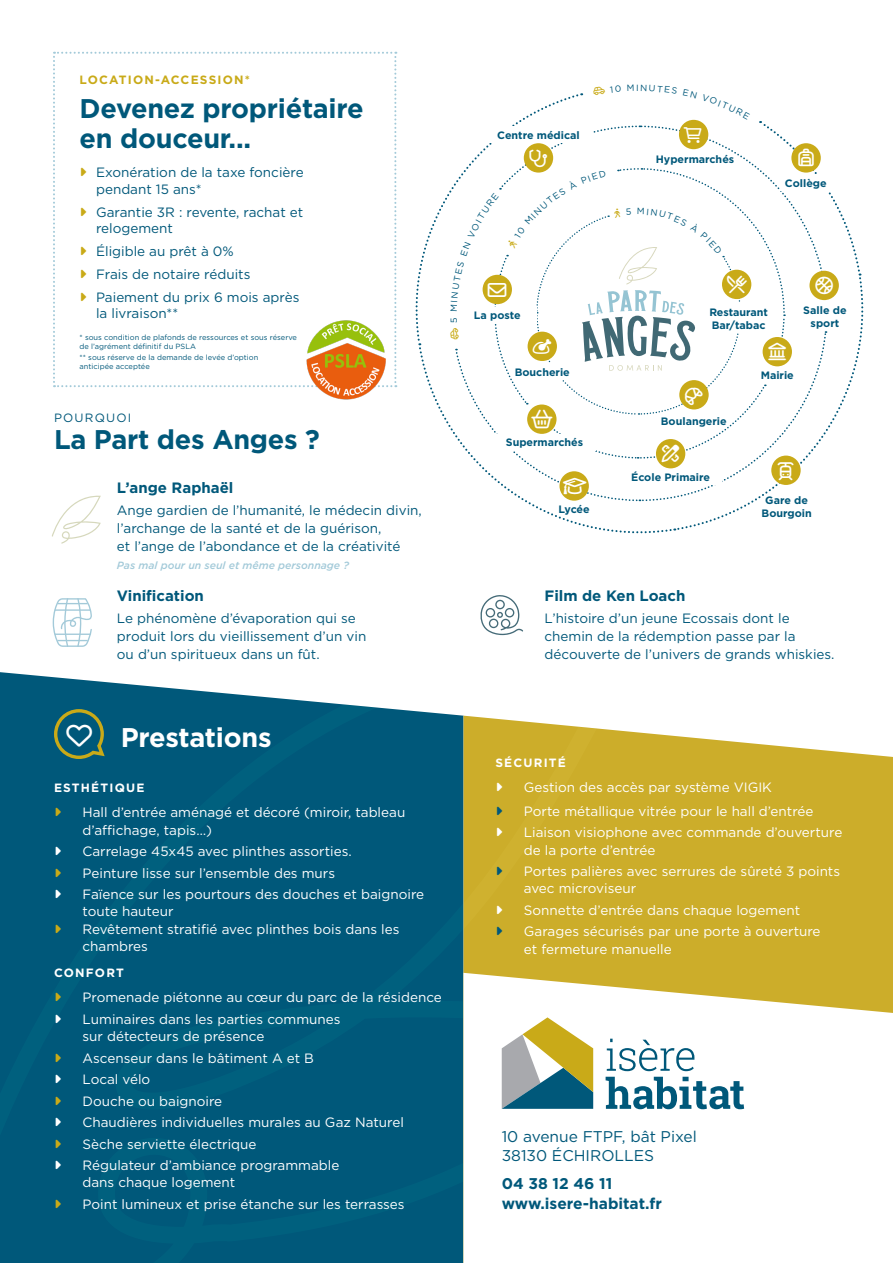
<style>
.page{position:relative;width:893px;height:1263px;background:#fff}
.page>*{position:absolute;margin:0;border:0;box-sizing:border-box;transform-origin:0 0}
.t1{font:700 27px/30px "Gotham";letter-spacing:-.01em;color:#00587a}
.t2{font:700 27px "Gotham";letter-spacing:-.01em;color:#fff}
.t3{font:15.6px/19.8px "Gotham";color:#00587a}
.t4{font:700 15.6px/19.8px "Gotham";color:#00587a}
.t5{font:700 15px "Gotham";color:#00587a}
.t6{font:13.5px/17.2px "Gotham";color:#fff}
.t7{font:13.5px/18px "Gotham";color:#00587a}
.t8{font:700 12px "Gotham";letter-spacing:.1em;color:#fff}
.t9{font:700 12px "Gotham";letter-spacing:.1em;color:#c9aa18}
.t10{font:12px "Gotham";letter-spacing:.1em;color:#00587a}
.t11{font:700 10.65px/12.9px "Gotham";color:#00587a;text-align:center}
.t12{font:italic 500 10.5px "Gotham";color:#a3cad9}
.t13{font:9px "Gotham";color:#00587a}
.t14{font:7.5px/9px "Gotham";color:#00587a}
</style>
<div class="page">
<svg style="left:525px;top:502px;width:150px;height:32px"></svg>
<svg style="left:676px;top:274px;width:188px;height:256px"></svg>
<div style="left:0;top:672px;width:463px;height:591px;background:#00587a"></div>
<div style="left:638px;top:732px;width:255px;height:241px;background:#ccad2a"></div>
<div style="left:463px;top:716px;width:175px;height:257px;background:#ccad2a"></div>
<svg style="left:52px;top:495px;width:49px;height:49px"></svg>
<svg style="left:463px;top:973px;width:430px;height:290px"></svg>
<svg style="left:502px;top:1017px;width:91px;height:92px"></svg>
<svg style="left:607px;top:1039px;width:87px;height:32px"></svg>
<svg style="left:606px;top:1077px;width:138px;height:32px"></svg>
<img style="left:317px;top:387px;width:58px;height:13px">
<svg style="left:53px;top:598px;width:39px;height:49px"></svg>
<svg style="left:480px;top:595px;width:43px;height:40px"></svg>
<svg style="left:56px;top:808px;width:5px;height:8px"></svg>
<svg style="left:56px;top:847px;width:5px;height:8px"></svg>
<svg style="left:56px;top:868px;width:5px;height:9px"></svg>
<svg style="left:56px;top:890px;width:5px;height:8px"></svg>
<svg style="left:56px;top:924px;width:5px;height:9px"></svg>
<svg style="left:56px;top:993px;width:5px;height:8px"></svg>
<svg style="left:56px;top:1014px;width:5px;height:9px"></svg>
<svg style="left:56px;top:1053px;width:5px;height:9px"></svg>
<svg style="left:56px;top:1075px;width:5px;height:8px"></svg>
<svg style="left:56px;top:1096px;width:5px;height:9px"></svg>
<svg style="left:56px;top:1118px;width:5px;height:8px"></svg>
<svg style="left:56px;top:1139px;width:5px;height:9px"></svg>
<svg style="left:56px;top:1161px;width:5px;height:8px"></svg>
<svg style="left:56px;top:1200px;width:5px;height:8px"></svg>
<svg style="left:497px;top:783px;width:5px;height:8px"></svg>
<svg style="left:497px;top:807px;width:5px;height:8px"></svg>
<svg style="left:497px;top:828px;width:5px;height:9px"></svg>
<svg style="left:497px;top:867px;width:5px;height:8px"></svg>
<svg style="left:497px;top:906px;width:5px;height:8px"></svg>
<svg style="left:497px;top:927px;width:5px;height:9px"></svg>
<svg style="left:52px;top:707px;width:55px;height:54px;background:#236668"></svg>
<svg style="left:53px;top:52px;width:343px;height:335px"></svg>
<svg style="left:415px;top:93px;width:446px;height:409px"></svg>
<p class="t9" style="left:80px;top:72px;width:172px">LOCATION-ACCESSION*</p>
<p class="t1" style="left:80px;top:93px;width:286px">Devenez propriétaire en douceur...</p>
<p class="t7" style="left:96px;top:164px;width:209px;line-height:16.5px">Exonération de la taxe foncière pendant 15 ans*</p>
<p class="t7" style="left:96px;top:203px;width:209px;line-height:16.5px">Garantie 3R : revente, rachat et relogement</p>
<p class="t7" style="left:96px;top:242px;width:139px">Éligible au prêt à 0%</p>
<p class="t7" style="left:96px;top:265px;width:156px">Frais de notaire réduits</p>
<p class="t7" style="left:96px;top:289px;width:205px;line-height:16.5px">Paiement du prix 6 mois après la livraison**</p>
<p class="t14" style="left:80px;top:333px;width:219px">* sous condition de plafonds de ressources et sous réserve de l’agrément définitif du PSLA</p>
<p class="t14" style="left:80px;top:353px;width:180px">** sous réserve de la demande de levée d’option anticipée acceptée</p>
<p class="t10" style="left:54px;top:410px;width:79px">POURQUOI</p>
<p class="t1" style="left:54px;top:424px;width:267px">La Part des Anges ?</p>
<p class="t5" style="left:117px;top:478px;width:118px">L’ange Raphaël</p>
<p class="t7" style="left:117px;top:501px;width:306px">Ange gardien de l’humanité, le médecin divin, l’archange de la santé et de la guérison,<br>et l’ange de l’abondance et de la créativité</p>
<p class="t12" style="left:117px;top:558px;width:234px">Pas mal pour un seul et même personnage ?</p>
<p class="t5" style="left:117px;top:586px;width:89px">Vinification</p>
<p class="t7" style="left:117px;top:609px;width:251px">Le phénomène d’évaporation qui se produit lors du vieillissement d’un vin ou d’un spiritueux dans un fût.</p>
<p class="t2" style="left:121px;top:720px;width:152px">Prestations</p>
<p class="t8" style="left:54px;top:779px;width:92px">ESTHÉTIQUE</p>
<p class="t6" style="left:82px;top:804px;width:324px">Hall d’entrée aménagé et décoré (miroir, tableau d’affichage, tapis…)</p>
<p class="t6" style="left:82px;top:842px;width:271px">Carrelage 45x45 avec plinthes assorties.</p>
<p class="t6" style="left:82px;top:864px;width:254px">Peinture lisse sur l’ensemble des murs</p>
<p class="t6" style="left:82px;top:885px;width:343px">Faïence sur les pourtours des douches et baignoire toute hauteur<br>Revêtement stratifié avec plinthes bois dans les chambres</p>
<p class="t8" style="left:54px;top:964px;width:72px">CONFORT</p>
<p class="t6" style="left:82px;top:989px;width:361px">Promenade piétonne au cœur du parc de la résidence</p>
<p class="t6" style="left:82px;top:1010px;width:260px">Luminaires dans les parties communes sur détecteurs de présence</p>
<p class="t6" style="left:82px;top:1049px;width:233px">Ascenseur dans le bâtiment A et B</p>
<p class="t6" style="left:82px;top:1070px;width:69px">Local vélo</p>
<p class="t6" style="left:82px;top:1092px;width:141px">Douche ou baignoire</p>
<p class="t6" style="left:82px;top:1113px;width:323px">Chaudières individuelles murales au Gaz Naturel</p>
<p class="t6" style="left:82px;top:1135px;width:176px">Sèche serviette électrique</p>
<p class="t6" style="left:82px;top:1156px;width:258px">Régulateur d’ambiance programmable dans chaque logement</p>
<p class="t6" style="left:82px;top:1195px;width:324px">Point lumineux et prise étanche sur les terrasses</p>
<p class="t11" style="left:497px;top:129px;width:84px">Centre médical</p>
<p class="t13" style="left:636px;top:82px;width:4px">I</p>
<p class="t11" style="left:656px;top:152px;width:80px">Hypermarchés</p>
<p class="t11" style="left:785px;top:177px;width:43px">Collège</p>
<p class="t11" style="left:474px;top:309px;width:48px">La poste</p>
<p class="t11" style="left:709px;top:306px;width:60px">Restaurant</p>
<p class="t11" style="left:712px;top:318px;width:55px">Bar/tabac</p>
<p class="t11" style="left:803px;top:303px;width:45px;line-height:13.5px">Salle de sport</p>
<p class="t11" style="left:515px;top:366px;width:57px">Boucherie</p>
<p class="t11" style="left:506px;top:436px;width:79px">Supermarchés</p>
<p class="t11" style="left:559px;top:503px;width:33px">Lycée</p>
<p class="t11" style="left:661px;top:415px;width:67px">Boulangerie</p>
<p class="t11" style="left:631px;top:471px;width:80px">École Primaire</p>
<p class="t11" style="left:761px;top:368px;width:35px">Mairie</p>
<p class="t11" style="left:762px;top:494px;width:52px">Gare de<br>Bourgoin</p>
<p class="t5" style="left:544px;top:586px;width:142px">Film de Ken Loach</p>
<p class="t7" style="left:544px;top:609px;width:292px">L’histoire d’un jeune Ecossais dont le chemin de la rédemption passe par la découverte de l’univers de grands whiskies.</p>
<p class="t8" style="left:495px;top:754px;width:72px">SÉCURITÉ</p>
<p class="t6" style="left:524px;top:779px;width:250px">Gestion des accès par système VIGIK</p>
<p class="t6" style="left:524px;top:802px;width:291px">Porte métallique vitrée pour le hall d’entrée</p>
<p class="t6" style="left:524px;top:824px;width:320px">Liaison visiophone avec commande d’ouverture de la porte d’entrée</p>
<p class="t6" style="left:524px;top:862px;width:318px">Portes palières avec serrures de sûreté 3 points avec microviseur</p>
<p class="t6" style="left:524px;top:901px;width:278px">Sonnette d’entrée dans chaque logement</p>
<p class="t6" style="left:524px;top:923px;width:298px">Garages sécurisés par une porte à ouverture et fermeture manuelle</p>
<p class="t3" style="left:502px;top:1126px;width:197px">10 avenue FTPF, bât Pixel<br>38130 ÉCHIROLLES</p>
<p class="t4" style="left:502px;top:1174px;width:162px">04 38 12 46 11 www.isere-habitat.fr</p>
</div>
